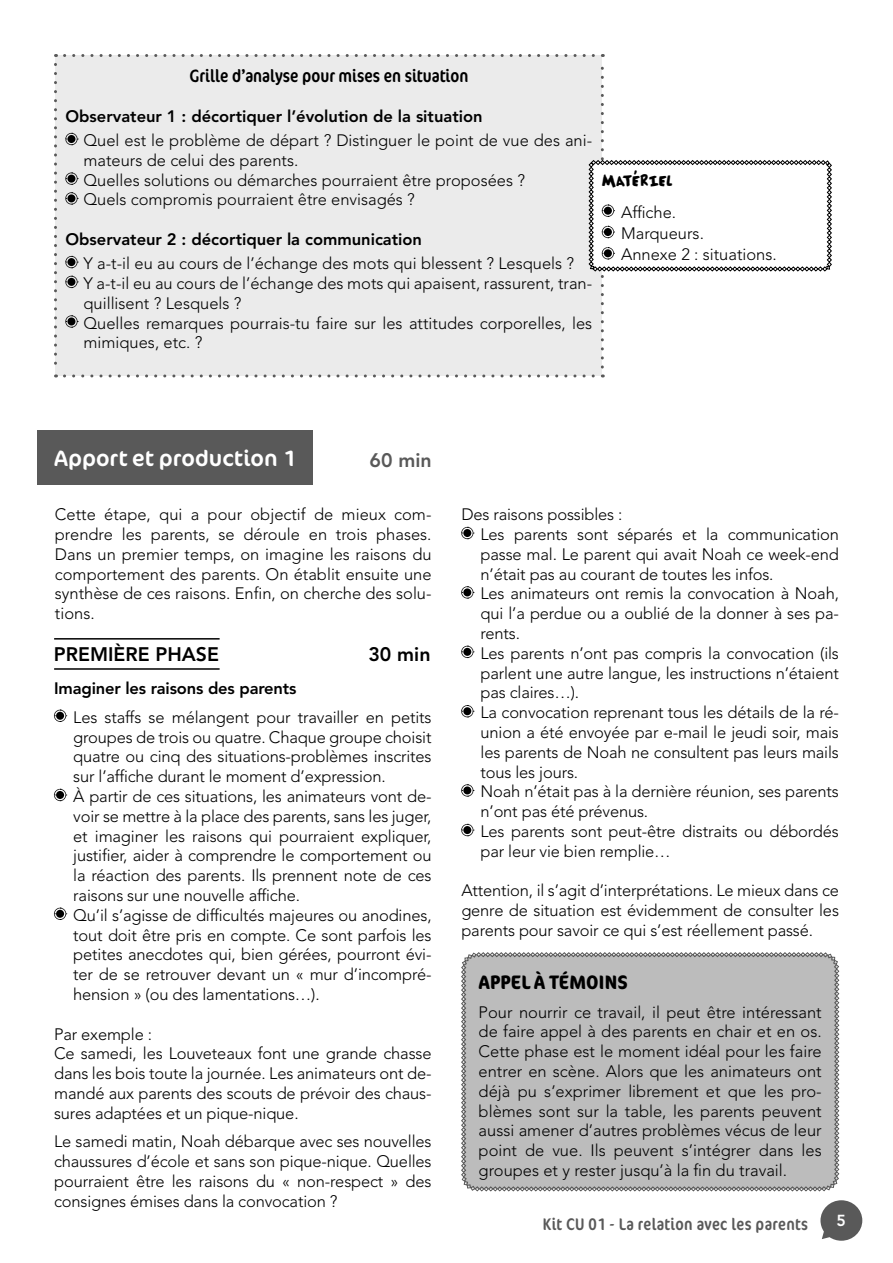
<style>
.page{position:relative;width:893px;height:1263px;background:#fff}
.page>*{position:absolute;margin:0;border:0;box-sizing:border-box;transform-origin:0 0}
.t1{font:22.5px "Cocon OT";color:#fff}
.t2{font:800 19.5px "Avenir LT Std";color:#000}
.t3{font:700 condensed 19.5px "Cocon OT";letter-spacing:.01em;color:#000}
.t4{font:800 19.5px "Avenir LT Std";color:#595959}
.t5{font:condensed 18px "Cocon OT";color:#000}
.t6{font:condensed 16.95px "Cocon OT";letter-spacing:.02em;color:#595959}
.t7{font:300 16.5px/19.8px "Avenir LT Std";letter-spacing:-.01em;color:#000}
.t8{font:16.5px/32px "House Gen Col Housepaint";color:#000;text-align:right}
.t9{font:800 15.9px "Avenir LT Std";color:#fff}
.s1{font-weight:800}
.s2{font-family:"Avenir LT Std";font-weight:300}
</style>
<div class="page">
<svg style="left:820px;top:1200px;width:42px;height:41px"></svg>
<svg style="left:54px;top:54px;width:778px;height:323px"></svg>
<div style="left:37px;top:430px;width:276px;height:55px;background:#595959"></div>
<hr style="left:54px;top:668px;width:166px;height:2px;background:#000">
<hr style="left:54px;top:638px;width:166px;height:2px;background:#000">
<svg style="left:54px;top:709px;width:13px;height:13px"></svg>
<svg style="left:54px;top:789px;width:13px;height:12px"></svg>
<svg style="left:54px;top:907px;width:13px;height:13px"></svg>
<svg style="left:461px;top:527px;width:13px;height:12px"></svg>
<svg style="left:461px;top:586px;width:13px;height:13px"></svg>
<svg style="left:461px;top:646px;width:13px;height:12px"></svg>
<svg style="left:461px;top:705px;width:13px;height:13px"></svg>
<svg style="left:461px;top:784px;width:13px;height:13px"></svg>
<svg style="left:461px;top:824px;width:13px;height:12px"></svg>
<div style="left:461px;top:952px;width:378px;height:239px;background:#bcbcbc"></div>
<p class="t5" style="left:189px;top:66px;width:280px">Grille d’analyse pour mises en situation</p>
<p class="t7" style="left:83px;top:104px;width:510px;line-height:24px;text-indent:-18px"><span class="s1">Observateur 1 : décortiquer l’évolution de la situation<br></span>Quel est le problème de départ ? Distinguer le point de vue des ani-</p>
<p class="t7" style="left:83px;top:150px;width:443px">mateurs de celui des parents.<br>Quelles solutions ou démarches pourraient être proposées ?<br>Quels compromis pourraient être envisagés ?</p>
<p class="t7" style="left:83px;top:227px;width:492px;line-height:24px;text-indent:-18px"><span class="s1">Observateur 2 : décortiquer la communication<br></span>Y a-t-il eu au cours de l’échange des mots qui blessent ? Lesquels ?</p>
<p class="t7" style="left:83px;top:273px;width:510px">Y a-t-il eu au cours de l’échange des mots qui apaisent, rassurent, tran&shy;quillisent ? Lesquels ?<br>Quelles remarques pourrais-tu faire sur les attitudes corporelles, les mimiques, etc. ?</p>
<p class="t8" style="left:602px;top:164px;width:76px">Matériel<br><span class="s2">Affiche.</span></p>
<p class="t7" style="left:621px;top:223px;width:157px;line-height:21.3px">Marqueurs.<br>Annexe 2 : situations.</p>
<p class="t1" style="left:54px;top:445px;width:243px">Apport et production 1</p>
<p class="t4" style="left:369px;top:448px;width:64px">60 min</p>
<p class="t7" style="left:55px;top:505px;width:378px;text-align:justify">Cette étape, qui a pour objectif de mieux com&shy;prendre les parents, se déroule en trois phases.<br>Dans un premier temps, on imagine les raisons du comportement des parents. On établit ensuite une synthèse de ces raisons. Enfin, on cherche des solu&shy;tions.</p>
<p class="t7" style="left:481px;top:505px;width:360px;text-indent:-19px">Des raisons possibles :<br>Les parents sont séparés et la communication passe mal. Le parent qui avait Noah ce week-end n’était pas au courant de toutes les infos.<br>Les animateurs ont remis la convocation à Noah, qui l’a perdue ou a oublié de la donner à ses pa&shy;rents.<br>Les parents n’ont pas compris la convocation (ils parlent une autre langue, les instructions n’étaient pas claires…).<br>La convocation reprenant tous les détails de la ré&shy;union a été envoyée par e-mail le jeudi soir, mais les parents de Noah ne consultent pas leurs mails tous les jours.<br>Noah n’était pas à la dernière réunion, ses parents n’ont pas été prévenus.<br>Les parents sont peut-être distraits ou débordés par leur vie bien remplie…</p>
<p class="t7" style="left:461px;top:881px;width:379px;text-align:justify">Attention, il s’agit d’interprétations. Le mieux dans ce genre de situation est évidemment de consulter les parents pour savoir ce qui s’est réellement passé.</p>
<p class="t3" style="left:479px;top:971px;width:150px">APPEL À TÉMOINS</p>
<p class="t7" style="left:479px;top:1002px;width:345px;text-align:justify">Pour nourrir ce travail, il peut être intéressant de faire appel à des parents en chair et en os.<br>Cette phase est le moment idéal pour les faire entrer en scène. Alors que les animateurs ont déjà pu s’exprimer librement et que les pro&shy;blèmes sont sur la table, les parents peuvent aussi amener d’autres problèmes vécus de leur point de vue. Ils peuvent s’intégrer dans les groupes et y rester jusqu’à la fin du travail.</p>
<p class="t2" style="left:54px;top:642px;width:167px">PREMIÈRE PHASE</p>
<p class="t2" style="left:368px;top:642px;width:64px">30 min</p>
<p class="t7" style="left:73px;top:675px;width:360px;line-height:28.3px;text-indent:-19px"><span class="s1">Imaginer les raisons des parents<br></span>Les staffs se mélangent pour travailler en petits</p>
<p class="t7" style="left:73px;top:727px;width:360px">groupes de trois ou quatre. Chaque groupe choisit quatre ou cinq des situations-problèmes inscrites sur l’affiche durant le moment d’expression.<br>À partir de ces situations, les animateurs vont de&shy;voir se mettre à la place des parents, sans les juger, et imaginer les raisons qui pourraient expliquer, justifier, aider à comprendre le comportement ou la réaction des parents. Ils prennent note de ces raisons sur une nouvelle affiche.<br>Qu’il s’agisse de difficultés majeures ou anodines, tout doit être pris en compte. Ce sont parfois les petites anecdotes qui, bien gérées, pourront évi&shy;ter de se retrouver devant un « mur d’incompré&shy;hension » (ou des lamentations…).</p>
<p class="t7" style="left:54px;top:1024px;width:379px">Par exemple :<br>Ce samedi, les Louveteaux font une grande chasse dans les bois toute la journée. Les animateurs ont de&shy;mandé aux parents des scouts de prévoir des chaus&shy;sures adaptées et un pique-nique.</p>
<p class="t7" style="left:54px;top:1131px;width:379px;text-align:justify">Le samedi matin, Noah débarque avec ses nouvelles chaussures d’école et sans son pique-nique. Quelles pourraient être les raisons du « non-respect » des consignes émises dans la convocation ?</p>
<p class="t6" style="left:543px;top:1215px;width:267px">Kit CU 01 - La relation avec les parents</p>
<p class="t9" style="left:836px;top:1211px;width:11px">5</p>
</div>
